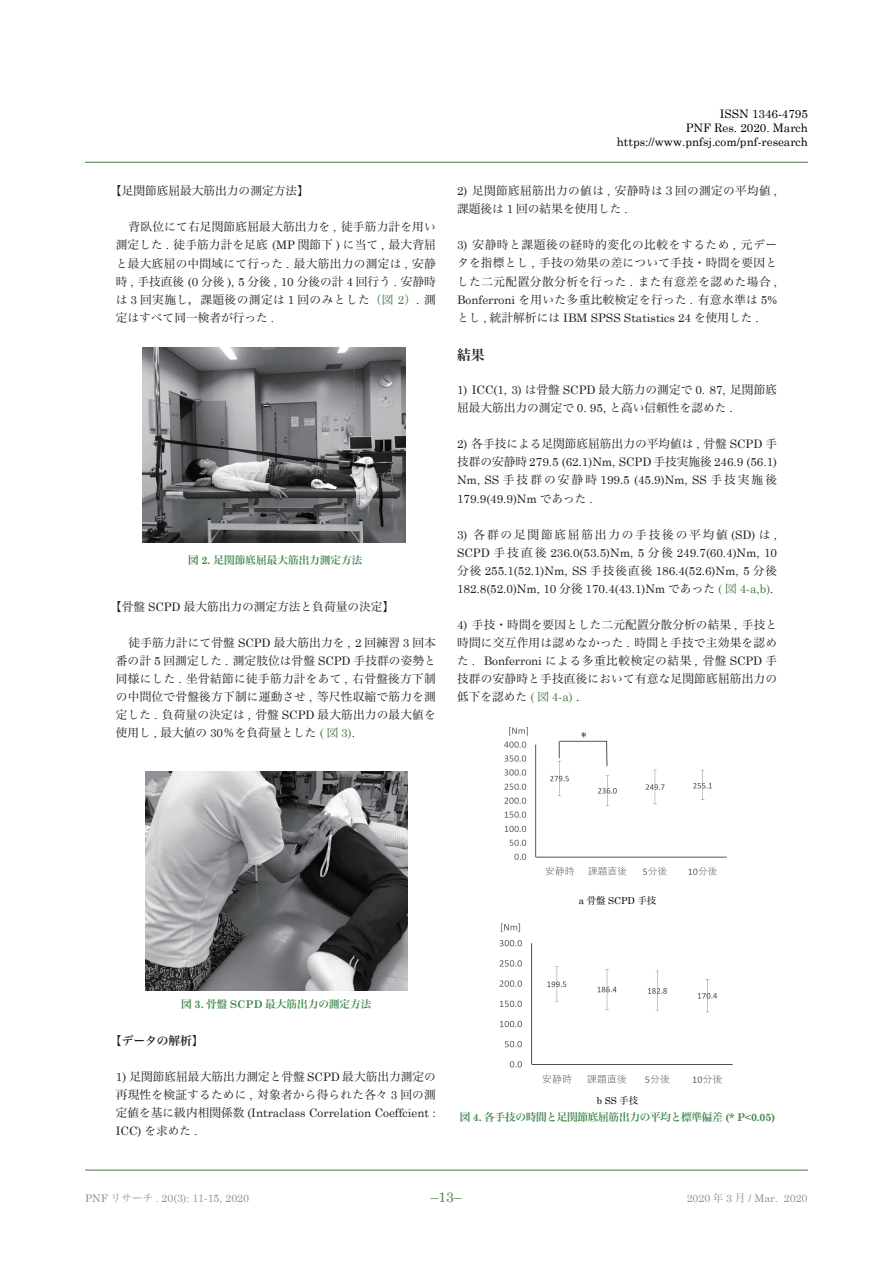
<style>
.page{position:relative;width:893px;height:1263px;background:#fff}
.page>*{position:absolute;margin:0;border:0;box-sizing:border-box;transform-origin:0 0}
.t1{font:13.8px "Century Schoolbook";color:#457940}
.t2{font:13.8px "Hira Min Pro N W6";color:#231f20}
.t3{font:11.7px/18px "Hira Min Pro W3";letter-spacing:.015em;color:#231f20}
.t4{font:11.7px/18px "Century Schoolbook";color:#231f20}
.t5{font:11.7px/18px "Hira Min Pro N W3";letter-spacing:.02em;color:#231f20}
.t6{font:11.7px/13.8px "Century Schoolbook";color:#000;text-align:right}
.t7{font:11.7px "Hira Min Pro W3";letter-spacing:.05em;color:#231f20}
.t8{font:11.7px "Hira Min Pro W3";letter-spacing:.04em;color:#231f20}
.t9{font:11.7px "Hira Min Pro W3";letter-spacing:.15em;color:#231f20}
.t10{font:11.7px "Century Schoolbook";color:#457940}
.t11{font:11.7px "Hira Min Pro N W6";color:#231f20}
.t12{font:10.65px "Century Schoolbook";color:#909094}
.t13{font:10.65px "Hira Min Pro W6";color:#428a4d}
.t14{font:10.65px "Hira Min Pro W6";letter-spacing:-.025em;color:#428a4d}
.t15{font:9.6px "Century Schoolbook";color:#000}
.s1{font-family:"Hira Min Pro N W3"}
.s2{font-family:"Century Schoolbook"}
.s3{font-family:"Hira Min Pro W3"}
.s4{color:#457940}
.s5{font-family:"Hira Min Pro W3";color:#457940}
.s6{font-family:"Century Schoolbook";color:#457940}
.s7{font-family:"Century Schoolbook";font-weight:700}
.s8{font-family:"Hira Min Pro W3";color:#231f20}
.s9{font-family:"Hira Min Pro N W3";color:#231f20}
.s10{color:#231f20}
.s11{font-family:"Hira Min Pro N W6"}
</style>
<div class="page">
<hr style="left:85px;top:1170px;width:723px;height:1px;background:#457940">
<hr style="left:85px;top:162px;width:723px;height:1px;background:#457940">
<img style="left:143px;top:348px;width:262px;height:194px">
<img style="left:146px;top:772px;width:261px;height:218px">
<img style="left:504px;top:727px;width:223px;height:149px">
<img style="left:499px;top:923px;width:234px;height:161px">
<p class="t3" style="left:110px;top:181px;width:200px"><span class="s1">【</span>足関節底屈最大筋出力<span class="s1">の</span>測定方法<span class="s1">】</span></p>
<p class="t3" style="left:116px;top:217px;width:321px;text-align:justify;text-indent:13px">背臥位<span class="s1">にて</span>右足関節底屈最大筋出力<span class="s1">を</span> <span class="s2">,</span> 徒手筋力計<span class="s1">を</span>用<span class="s1">い</span>測定<span class="s1">した</span> <span class="s2">.</span> 徒手筋力計<span class="s1">を</span>足底 <span class="s2">(MP</span> 関節下 <span class="s2">)</span> <span class="s1">に</span>当<span class="s1">て</span> <span class="s2">,</span> 最大背屈<span class="s1">と</span>最大底屈<span class="s1">の</span>中間域<span class="s1">にて</span>行<span class="s1">った</span> <span class="s2">.</span> 最大筋出力<span class="s1">の</span>測定<span class="s1">は</span> <span class="s2">,</span> 安静時 <span class="s2">,</span> 手技直後 <span class="s2">(0</span> 分後 <span class="s2">), 5</span> 分後 <span class="s2">, 10</span> 分後<span class="s1">の</span>計 <span class="s2">4</span> 回行<span class="s1">う</span> <span class="s2">.</span> 安静時</p>
<p class="t5" style="left:116px;top:289px;width:321px">は <span class="s2">3</span> <span class="s3">回実施</span>し，<span class="s3">課題後</span>の<span class="s3">測定</span>は <span class="s2">1</span> <span class="s3">回</span>のみとした<span class="s4">（</span><span class="s5">図</span> <span class="s6">2</span><span class="s4">）</span><span class="s2">.</span> <span class="s3">測定</span>はすべて<span class="s3">同一検者</span>が<span class="s3">行</span>った <span class="s2">.</span></p>
<p class="t13" style="left:188px;top:551px;width:176px">図 <span class="s7">2.</span> 足関節底屈最大筋出力測定方法</p>
<p class="t3" style="left:110px;top:596px;width:286px"><span class="s1">【</span>骨盤 <span class="s2">SCPD</span> 最大筋出力<span class="s1">の</span>測定方法<span class="s1">と</span>負荷量<span class="s1">の</span>決定<span class="s1">】</span></p>
<p class="t3" style="left:116px;top:633px;width:322px;text-align:justify;text-indent:13px">徒手筋力計<span class="s1">にて</span>骨盤 <span class="s2">SCPD</span> 最大筋出力<span class="s1">を</span> <span class="s2">, 2</span> 回練習 <span class="s2">3</span> 回本番<span class="s1">の</span>計 <span class="s2">5</span> 回測定<span class="s1">した</span> <span class="s2">.</span> 測定肢位<span class="s1">は</span>骨盤 <span class="s2">SCPD</span> 手技群<span class="s1">の</span>姿勢<span class="s1">と</span>同様<span class="s1">にした</span> <span class="s2">.</span> 坐骨結節<span class="s1">に</span>徒手筋力計<span class="s1">をあて</span> <span class="s2">,</span> 右骨盤後方下制<span class="s1">の</span>中間位<span class="s1">で</span>骨盤後方下制<span class="s1">に</span>運動<span class="s1">させ</span> <span class="s2">,</span> 等尺性収縮<span class="s1">で</span>筋力<span class="s1">を</span>測定<span class="s1">した</span> <span class="s2">.</span> 負荷量<span class="s1">の</span>決定<span class="s1">は</span> <span class="s2">,</span> 骨盤 <span class="s2">SCPD</span> 最大筋出力<span class="s1">の</span>最大値<span class="s1">を</span>使用<span class="s1">し</span> <span class="s2">,</span> 最大値<span class="s1">の</span> <span class="s2">30</span><span class="s1">％を</span>負荷量<span class="s1">とした</span> <span class="s6">(</span> <span class="s4">図</span> <span class="s6">3)</span><span class="s2">.</span></p>
<p class="t6" style="left:617px;top:107px;width:193px">ISSN 1346-4795<br>PNF Res. 2020. March https://www.pnfsj.com/pnf-research</p>
<p class="t3" style="left:457px;top:181px;width:321px"><span class="s2">2)</span> 足関節底屈筋出力<span class="s1">の</span>値<span class="s1">は</span> <span class="s2">,</span> 安静時<span class="s1">は３</span>回<span class="s1">の</span>測定<span class="s1">の</span>平均値 <span class="s2">,</span>課題後<span class="s1">は</span> <span class="s2">1</span> 回<span class="s1">の</span>結果<span class="s1">を</span>使用<span class="s1">した</span> <span class="s2">.</span></p>
<p class="t7" style="left:457px;top:235px;width:321px"><span class="s2">3)</span> 安静時<span class="s1">と</span>課題後<span class="s1">の</span>経時的変化<span class="s1">の</span>比較<span class="s1">をするため</span> <span class="s2">,</span> 元<span class="s1">デー</span></p>
<p class="t5" style="left:457px;top:253px;width:321px">タを<span class="s3">指標</span>とし <span class="s2">,</span> <span class="s3">手技</span>の<span class="s3">効果</span>の<span class="s3">差</span>について<span class="s3">手技</span>・<span class="s3">時間</span>を<span class="s3">要因</span>と</p>
<p class="t8" style="left:457px;top:271px;width:321px"><span class="s1">した</span>二元配置分散分析<span class="s1">を</span>行<span class="s1">った</span> <span class="s2">.</span> <span class="s1">また</span>有意差<span class="s1">を</span>認<span class="s1">めた</span>場合 <span class="s2">,</span></p>
<p class="t4" style="left:457px;top:290px;width:321px">Bonferroni <span class="s1">を</span><span class="s3">用</span><span class="s1">いた</span><span class="s3">多重比較検定</span><span class="s1">を</span><span class="s3">行</span><span class="s1">った</span> . <span class="s3">有意水準</span><span class="s1">は</span> 5%<span class="s1">とし</span> , <span class="s3">統計解析</span><span class="s1">には</span> IBM SPSS Statistics 24 <span class="s1">を</span><span class="s3">使用</span><span class="s1">した</span> .</p>
<p class="t2" style="left:457px;top:342px;width:29px">結果</p>
<p class="t4" style="left:457px;top:381px;width:321px">1) ICC(1, 3) <span class="s1">は</span><span class="s3">骨盤</span> SCPD <span class="s3">最大筋力</span><span class="s1">の</span><span class="s3">測定</span><span class="s1">で</span> 0. 87, <span class="s3">足関節底</span></p>
<p class="t3" style="left:457px;top:398px;width:277px">屈最大筋出力<span class="s1">の</span>測定<span class="s1">で</span> <span class="s2">0. 95,</span> <span class="s1">と</span>高<span class="s1">い</span>信頼性<span class="s1">を</span>認<span class="s1">めた</span> <span class="s2">.</span></p>
<p class="t3" style="left:457px;top:434px;width:321px"><span class="s2">2)</span> 各手技<span class="s1">による</span>足関節底屈筋出力<span class="s1">の</span>平均値<span class="s1">は</span> <span class="s2">,</span> 骨盤 <span class="s2">SCPD</span> 手</p>
<p class="t4" style="left:457px;top:453px;width:321px;text-align:justify"><span class="s3">技群</span><span class="s1">の</span><span class="s3">安静時</span> 279.5 (62.1)Nm, SCPD <span class="s3">手技実施後</span> 246.9 (56.1)<br>Nm, SS <span class="s3">手技群</span><span class="s1">の</span><span class="s3">安静時</span> 199.5 (45.9)Nm, SS <span class="s3">手技実施後</span>179.9(49.9)Nm <span class="s1">であった</span> .</p>
<p class="t9" style="left:457px;top:524px;width:321px"><span class="s2">3)</span> 各群<span class="s1">の</span>足関節底屈筋出力<span class="s1">の</span>手技後<span class="s1">の</span>平均値 <span class="s2">(SD)</span> <span class="s1">は</span> <span class="s2">,</span></p>
<p class="t4" style="left:457px;top:543px;width:321px;text-align:justify">SCPD <span class="s3">手技直後</span> 236.0(53.5)Nm, 5 <span class="s3">分後</span> 249.7(60.4)Nm, 10<span class="s3">分後</span> 255.1(52.1)Nm, SS <span class="s3">手技後直後</span> 186.4(52.6)Nm, 5 <span class="s3">分後</span>182.8(52.0)Nm, 10 <span class="s3">分後</span> 170.4(43.1)Nm <span class="s1">であった</span> <span class="s4">(</span> <span class="s5">図</span> <span class="s4">4-a,b)</span>.</p>
<p class="t3" style="left:457px;top:614px;width:321px"><span class="s2">4)</span> 手技<span class="s1">・</span>時間<span class="s1">を</span>要因<span class="s1">とした</span>二元配置分散分析<span class="s1">の</span>結果 <span class="s2">,</span> 手技<span class="s1">と</span>時間<span class="s1">に</span>交互作用<span class="s1">は</span>認<span class="s1">めなかった</span> <span class="s2">.</span> 時間<span class="s1">と</span>手技<span class="s1">で</span>主効果<span class="s1">を</span>認<span class="s1">め</span></p>
<p class="t4" style="left:457px;top:652px;width:321px"><span class="s1">た</span> . Bonferroni <span class="s1">による</span><span class="s3">多重比較検定</span><span class="s1">の</span><span class="s3">結果</span> , <span class="s3">骨盤</span> SCPD <span class="s3">手</span></p>
<p class="t3" style="left:457px;top:669px;width:321px">技群<span class="s1">の</span>安静時<span class="s1">と</span>手技直後<span class="s1">において</span>有意<span class="s1">な</span>足関節底屈筋出力<span class="s1">の</span></p>
<p class="t10" style="left:457px;top:690px;width:124px"><span class="s8">低下</span><span class="s9">を</span><span class="s8">認</span><span class="s9">めた</span> ( <span class="s3">図</span> 4-a) <span class="s10">.</span></p>
<p class="t15" style="left:579px;top:894px;width:79px">a <span class="s3">骨盤</span> SCPD <span class="s3">手技</span></p>
<p class="t13" style="left:181px;top:995px;width:192px">図 <span class="s7">3.</span> 骨盤 <span class="s7">SCPD</span> 最大筋出力<span class="s11">の</span>測定方法</p>
<p class="t11" style="left:110px;top:1030px;width:95px">【データの解析】</p>
<p class="t3" style="left:116px;top:1066px;width:321px"><span class="s2">1)</span> 足関節底屈最大筋出力測定<span class="s1">と</span>骨盤 <span class="s2">SCPD</span> 最大筋出力測定<span class="s1">の</span>再現性<span class="s1">を</span>検証<span class="s1">するために</span> <span class="s2">,</span> 対象者<span class="s1">から</span>得<span class="s1">られた</span>各々 <span class="s2">3</span> 回<span class="s1">の</span>測</p>
<p class="t4" style="left:116px;top:1103px;width:321px"><span class="s3">定値</span><span class="s1">を</span><span class="s3">基</span><span class="s1">に</span><span class="s3">級内相関係数</span> (Intraclass Correlation Coeffcient :<br>ICC) <span class="s1">を</span><span class="s3">求</span><span class="s1">めた</span> .</p>
<p class="t15" style="left:597px;top:1094px;width:43px">b SS <span class="s3">手技</span></p>
<p class="t14" style="left:460px;top:1108px;width:317px">図 <span class="s7">4.</span> 各手技<span class="s11">の</span>時間<span class="s11">と</span>足関節底屈筋出力<span class="s11">の</span>平均<span class="s11">と</span>標準偏差 <span class="s7">(* P&lt;0.05)</span></p>
<p class="t12" style="left:85px;top:1192px;width:166px">PNF <span class="s1">リサーチ</span> . 20(3): 11-15, 2020</p>
<p class="t1" style="left:431px;top:1189px;width:32px">–13–</p>
<p class="t12" style="left:687px;top:1192px;width:122px">2020 <span class="s3">年</span> 3 <span class="s3">月</span> / Mar. 2020</p>
</div>
